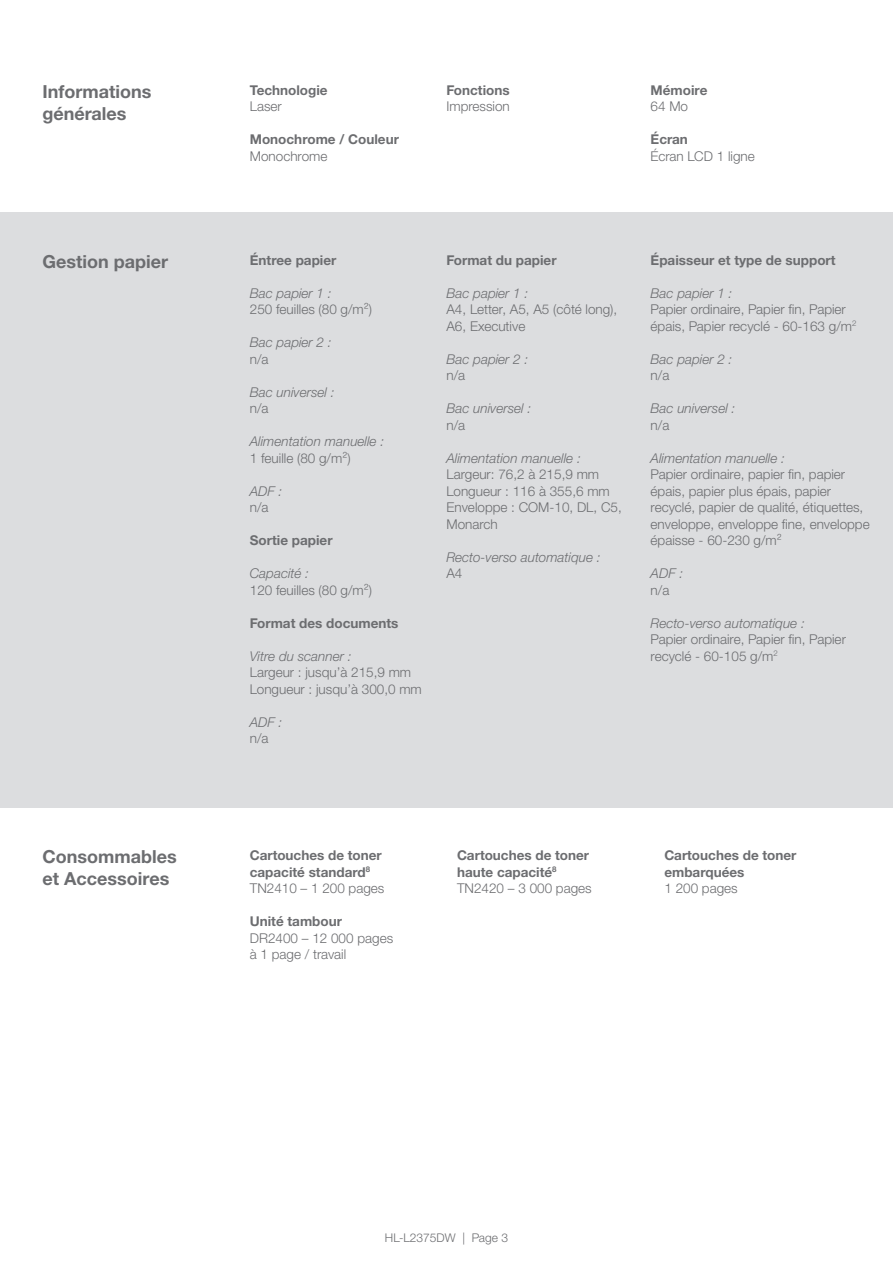
<style>
.page{position:relative;width:893px;height:1263px;background:#fff}
.page>*{position:absolute;margin:0;border:0;box-sizing:border-box;transform-origin:0 0}
.t1{font:700 18px/21.6px "Helvetica Neue LTW1 G";color:#6c6d70}
.t2{font:300 13.5px/16.5px "Helvetica Neue LTW1 G";color:#6c6d70}
.t3{font:700 13.5px/16.5px "Helvetica Neue LTW1 G";color:#6c6d70}
.t4{font:italic 300 13.5px "Helvetica Neue LTW1 G";color:#6c6d70}
.t5{font:300 12px "Helvetica Neue LTW1 G";color:#6c6d70}
.s1{font-weight:300}
</style>
<div class="page">
<div style="left:0;top:213px;width:893px;height:595px;background:#dcdddf"></div>
<h1 class="t1" style="left:43px;top:81px;width:110px">Informations générales</h1>
<p class="t3" style="left:250px;top:82px;width:79px">Technologie</p>
<p class="t2" style="left:250px;top:98px;width:34px">Laser</p>
<p class="t3" style="left:250px;top:131px;width:151px">Monochrome / Couleur</p>
<p class="t2" style="left:250px;top:148px;width:79px">Monochrome</p>
<p class="t3" style="left:446px;top:82px;width:65px">Fonctions</p>
<p class="t2" style="left:446px;top:98px;width:65px">Impression</p>
<p class="t3" style="left:651px;top:82px;width:58px">Mémoire</p>
<p class="t2" style="left:651px;top:98px;width:39px">64 Mo</p>
<p class="t3" style="left:651px;top:131px;width:39px">Écran</p>
<p class="t2" style="left:651px;top:148px;width:106px">Écran LCD 1 ligne</p>
<h1 class="t1" style="left:43px;top:251px;width:127px">Gestion papier</h1>
<p class="t3" style="left:250px;top:252px;width:88px">Éntree papier</p>
<p class="t4" style="left:250px;top:285px;width:83px">Bac papier 1 :</p>
<p class="t2" style="left:250px;top:301px;width:124px">250 feuilles (80 g/m²)</p>
<p class="t4" style="left:250px;top:334px;width:83px">Bac papier 2 :</p>
<p class="t2" style="left:250px;top:351px;width:20px">n/a</p>
<p class="t4" style="left:250px;top:384px;width:86px">Bac universel :</p>
<p class="t2" style="left:250px;top:400px;width:20px">n/a</p>
<p class="t4" style="left:250px;top:433px;width:136px">Alimentation manuelle :</p>
<p class="t2" style="left:250px;top:450px;width:102px">1 feuille (80 g/m²)</p>
<p class="t4" style="left:250px;top:483px;width:34px">ADF :</p>
<p class="t2" style="left:250px;top:499px;width:20px">n/a</p>
<p class="t3" style="left:250px;top:532px;width:84px">Sortie papier</p>
<p class="t4" style="left:250px;top:565px;width:61px">Capacité :</p>
<p class="t2" style="left:250px;top:582px;width:124px">120 feuilles (80 g/m²)</p>
<p class="t3" style="left:250px;top:615px;width:150px">Format des documents</p>
<p class="t4" style="left:250px;top:648px;width:103px">Vitre du scanner :</p>
<p class="t2" style="left:250px;top:664px;width:174px">Largeur : jusqu’à 215,9 mm<br>Longueur : jusqu’à 300,0 mm</p>
<p class="t4" style="left:250px;top:714px;width:34px">ADF :</p>
<p class="t2" style="left:250px;top:730px;width:20px">n/a</p>
<p class="t3" style="left:446px;top:252px;width:112px">Format du papier</p>
<p class="t4" style="left:446px;top:285px;width:83px">Bac papier 1 :</p>
<p class="t2" style="left:446px;top:301px;width:172px">A4, Letter, A5, A5 (côté long),<br>A6, Executive</p>
<p class="t4" style="left:446px;top:351px;width:83px">Bac papier 2 :</p>
<p class="t2" style="left:446px;top:367px;width:20px">n/a</p>
<p class="t4" style="left:446px;top:400px;width:86px">Bac universel :</p>
<p class="t2" style="left:446px;top:417px;width:20px">n/a</p>
<p class="t4" style="left:446px;top:450px;width:136px">Alimentation manuelle :</p>
<p class="t2" style="left:446px;top:466px;width:177px">Largeur: 76,2 à 215,9 mm<br>Longueur : 116 à 355,6 mm<br>Enveloppe : COM-10, DL, C5,<br>Monarch</p>
<p class="t4" style="left:446px;top:549px;width:156px">Recto-verso automatique :</p>
<p class="t2" style="left:446px;top:565px;width:18px">A4</p>
<p class="t3" style="left:651px;top:252px;width:187px">Épaisseur et type de support</p>
<p class="t4" style="left:651px;top:285px;width:83px">Bac papier 1 :</p>
<p class="t2" style="left:651px;top:301px;width:207px">Papier ordinaire, Papier fin, Papier épais, Papier recyclé - 60-163 g/m<sup>2</sup></p>
<p class="t4" style="left:651px;top:351px;width:83px">Bac papier 2 :</p>
<p class="t2" style="left:651px;top:367px;width:20px">n/a</p>
<p class="t4" style="left:651px;top:400px;width:86px">Bac universel :</p>
<p class="t2" style="left:651px;top:417px;width:20px">n/a</p>
<p class="t4" style="left:651px;top:450px;width:136px">Alimentation manuelle :</p>
<p class="t2" style="left:651px;top:466px;width:221px">Papier ordinaire, papier fin, papier épais, papier plus épais, papier recyclé, papier de qualité, étiquettes, enveloppe, enveloppe fine, enveloppe épaisse - 60-230 g/m²</p>
<p class="t4" style="left:651px;top:565px;width:34px">ADF :</p>
<p class="t2" style="left:651px;top:582px;width:20px">n/a</p>
<p class="t4" style="left:651px;top:615px;width:156px">Recto-verso automatique :</p>
<p class="t2" style="left:651px;top:631px;width:197px">Papier ordinaire, Papier fin, Papier recyclé - 60-105 g/m<sup>2</sup></p>
<h1 class="t1" style="left:43px;top:846px;width:136px">Consommables et Accessoires</h1>
<p class="t3" style="left:250px;top:847px;width:136px">Cartouches de toner capacité standard<sup>8<br></sup><span class="s1">TN2410 – 1 200 pages</span></p>
<p class="t3" style="left:250px;top:913px;width:94px">Unité tambour</p>
<p class="t2" style="left:250px;top:929px;width:145px">DR2400 – 12 000 pages à 1 page / travail</p>
<p class="t3" style="left:457px;top:847px;width:136px">Cartouches de toner haute capacité<sup>8<br></sup><span class="s1">TN2420 – 3 000 pages</span></p>
<p class="t3" style="left:664px;top:847px;width:134px">Cartouches de toner embarquées</p>
<p class="t2" style="left:664px;top:880px;width:75px">1 200 pages</p>
<p class="t5" style="left:385px;top:1230px;width:125px">HL-L2375DW | Page 3</p>
</div>
